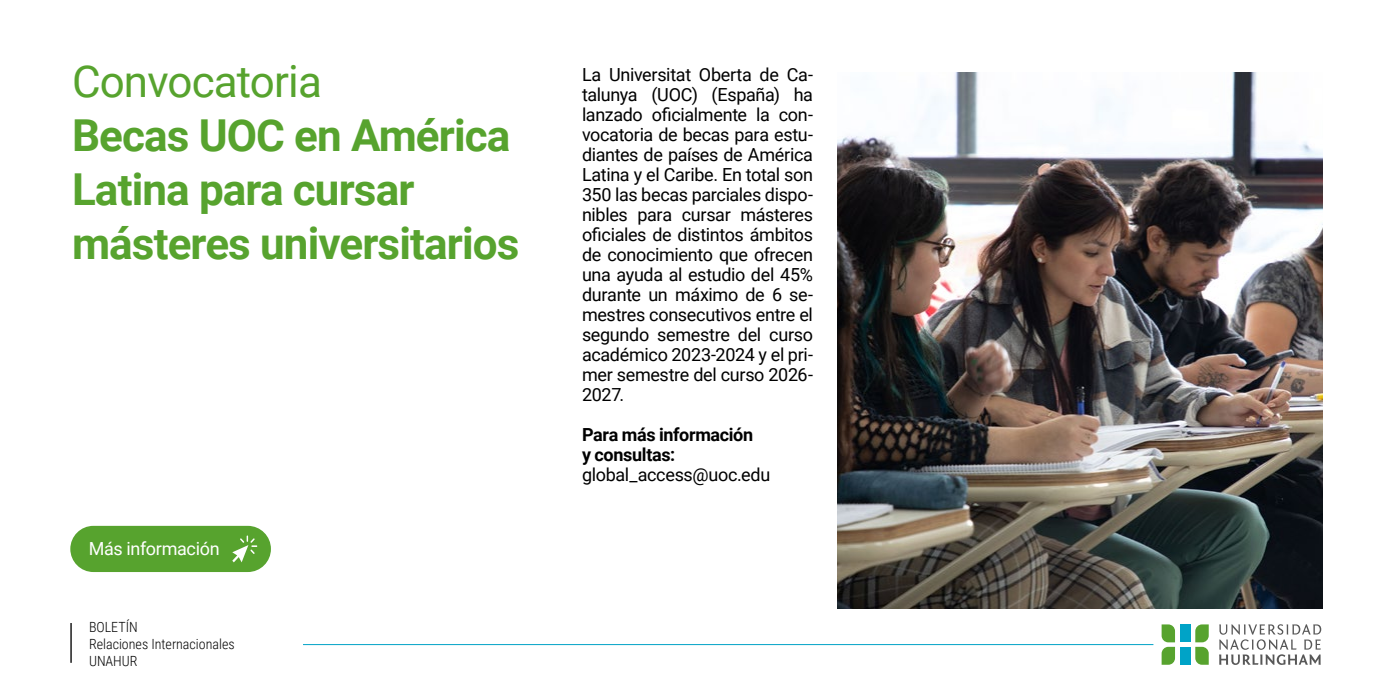
<style>
.page{position:relative;width:1395px;height:681px;background:#fff}
.page>*{position:absolute;margin:0;border:0;box-sizing:border-box;transform-origin:0 0}
.t1{font:700 44px/54px "Roboto";letter-spacing:-.02em;color:#57a32e}
.t2{font:44px "Roboto";letter-spacing:-.02em;color:#57a32e}
.t3{font:18px/20px "Roboto";letter-spacing:-.015em;color:#000;text-align:justify}
.t4{font:700 18px/20px "Roboto";letter-spacing:-.02em;color:#000}
.t5{font:18px "Roboto";letter-spacing:-.015em;color:#fff}
.t6{font:300 14px/16.8px "Roboto Condensed";color:#000}
</style>
<div class="page">
<svg style="left:1195px;top:624px;width:13px;height:40px"></svg>
<svg style="left:1161px;top:624px;width:14px;height:40px"></svg>
<div style="left:1179px;top:624px;width:11px;height:18px;background:#00a3c7"></div>
<div style="left:1179px;top:646px;width:11px;height:18px;background:#00a3c7"></div>
<svg style="left:1219px;top:624px;width:102px;height:40px"></svg>
<hr style="left:303px;top:643px;width:850px;height:1px;background:#00a3c7">
<hr style="left:70px;top:622px;width:2px;height:40px;background:#1c1c1c">
<div style="left:70px;top:525px;width:201px;height:46px;background:#57a32e;border-radius:23px"></div>
<svg style="left:232px;top:535px;width:25px;height:27px"></svg>
<img style="left:837px;top:72px;width:486px;height:536px">
<h1 class="t2" style="left:72px;top:50px;width:251px">Convocatoria</h1>
<h1 class="t1" style="left:72px;top:106px;width:449px">Becas UOC en América<br>Latina para cursar másteres universitarios</h1>
<p class="t5" style="left:89px;top:535px;width:133px">Más información</p>
<p class="t6" style="left:89px;top:618px;width:147px">BOLETÍN<br>Relaciones Internacionales<br>UNAHUR</p>
<p class="t3" style="left:582px;top:64px;width:232px">La Universitat Oberta de Ca&shy;talunya (UOC) (España) ha lanzado oficialmente la con&shy;vocatoria de becas para estu&shy;diantes de países de América Latina y el Caribe. En total son 350 las becas parciales dispo&shy;nibles para cursar másteres oficiales de distintos ámbitos de conocimiento que ofrecen una ayuda al estudio del 45% durante un máximo de 6 se&shy;mestres consecutivos entre el segundo semestre del curso académico 2023-2024 y el pri&shy;mer semestre del curso 2026- 2027.</p>
<p class="t4" style="left:582px;top:424px;width:173px">Para más información y consultas:</p>
<p class="t3" style="left:582px;top:464px;width:190px">global_access@uoc.edu</p>
</div>
